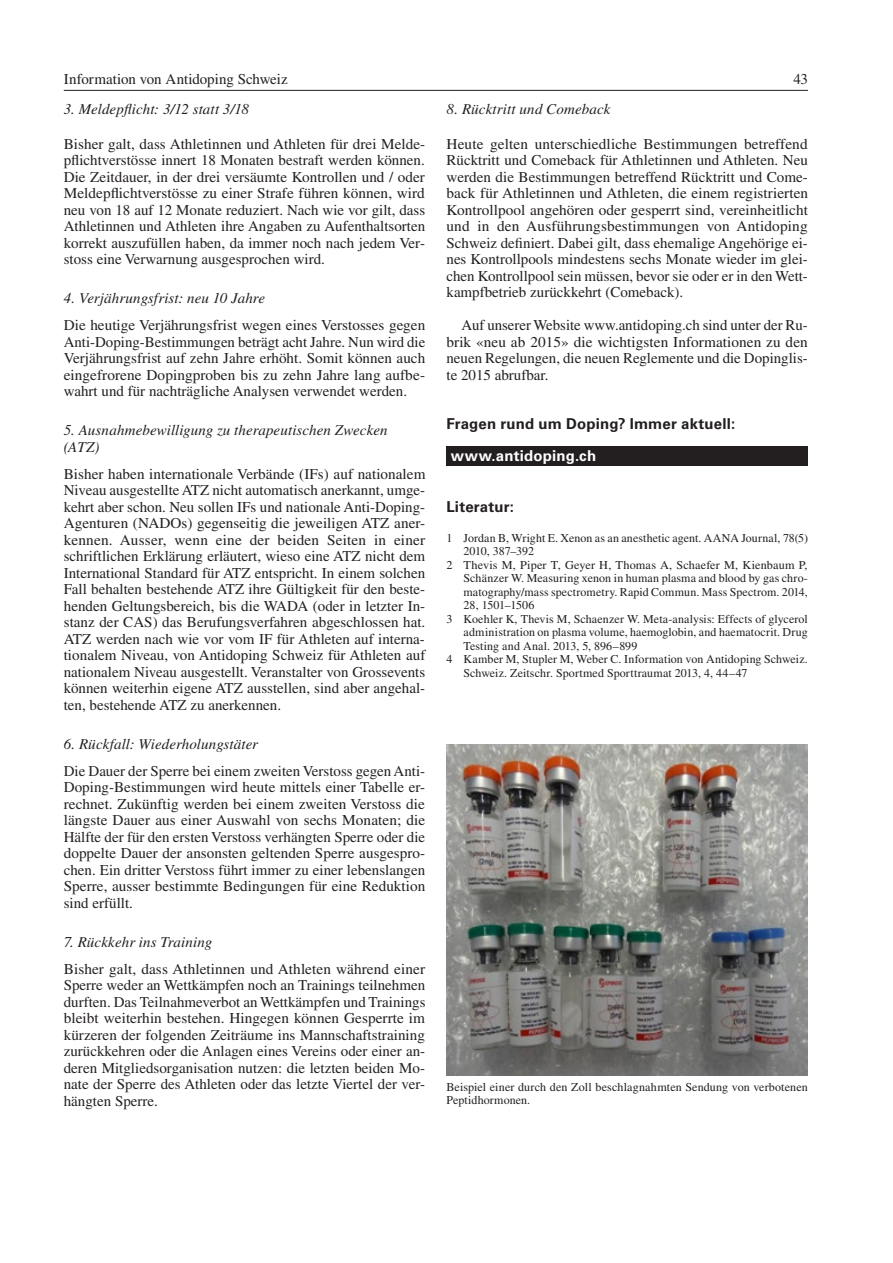
<style>
.page{position:relative;width:893px;height:1263px;background:#fff}
.page>*{position:absolute;margin:0;border:0;box-sizing:border-box;transform-origin:0 0}
.t1{font:15px/16.5px "Times LT Std";color:#231f20;text-align:justify}
.t2{font:italic 15px/16.5px "Times LT Std";letter-spacing:.005em;color:#231f20}
.t3{font:700 15px "Univers LT Std";letter-spacing:.01em;color:#231f20}
.t4{font:700 15px "Univers LT Std";letter-spacing:.015em;color:#fff}
.t5{font:12px/13.5px "Times LT Std";letter-spacing:.005em;color:#231f20}
</style>
<div class="page">
<hr style="left:64px;top:90px;width:744px;height:1px;background:#231f20">
<div style="left:446px;top:446px;width:362px;height:19px;background:#231f20"></div>
<img style="left:446px;top:744px;width:362px;height:331px">
<p class="t1" style="left:64px;top:70px;width:225px">Information von Antidoping Schweiz</p>
<p class="t1" style="left:793px;top:70px;width:16px">43</p>
<p class="t2" style="left:64px;top:101px;width:187px">3. Meldepflicht: 3/12 statt 3/18</p>
<p class="t1" style="left:64px;top:135px;width:363px">Bisher galt, dass Athletinnen und Athleten für drei Melde&shy;pflichtverstösse innert 18 Monaten bestraft werden können.<br>Die Zeitdauer, in der drei versäumte Kontrollen und / oder Meldepflichtverstösse zu einer Strafe führen können, wird neu von 18 auf 12 Monate reduziert. Nach wie vor gilt, dass Athletinnen und Athleten ihre Angaben zu Aufenthaltsorten korrekt auszufüllen haben, da immer noch nach jedem Ver&shy;stoss eine Verwarnung ausgesprochen wird.</p>
<p class="t2" style="left:64px;top:290px;width:203px">4. Verjährungsfrist: neu 10 Jahre</p>
<p class="t1" style="left:64px;top:317px;width:363px">Die heutige Verjährungsfrist wegen eines Verstosses gegen Anti-Doping-Bestimmungen beträgt acht Jahre. Nun wird die Verjährungsfrist auf zehn Jahre erhöht. Somit können auch eingefrorene Dopingproben bis zu zehn Jahre lang aufbe&shy;wahrt und für nachträgliche Analysen verwendet werden.</p>
<p class="t2" style="left:64px;top:422px;width:326px">5. Ausnahmebewilligung zu therapeutischen Zwecken (ATZ)</p>
<p class="t1" style="left:64px;top:465px;width:363px;text-align:left">Bisher haben internationale Verbände (IFs) auf nationalem Niveau ausgestellte ATZ nicht automatisch anerkannt, umge&shy;kehrt aber schon. Neu sollen IFs und nationale Anti-Doping-Agenturen (NADOs) gegenseitig die jeweiligen ATZ aner&shy;kennen. Ausser, wenn eine der beiden Seiten in einer schriftlichen Erklärung erläutert, wieso eine ATZ nicht dem International Standard für ATZ entspricht. In einem solchen Fall behalten bestehende ATZ ihre Gültigkeit für den beste&shy;henden Geltungsbereich, bis die WADA (oder in letzter In&shy;stanz der CAS) das Berufungsverfahren abgeschlossen hat.<br>ATZ werden nach wie vor vom IF für Athleten auf interna&shy;tionalem Niveau, von Antidoping Schweiz für Athleten auf nationalem Niveau ausgestellt. Veranstalter von Grossevents können weiterhin eigene ATZ ausstellen, sind aber angehal&shy;ten, bestehende ATZ zu anerkennen.</p>
<p class="t2" style="left:64px;top:735px;width:196px">6. Rückfall: Wiederholungstäter</p>
<p class="t1" style="left:64px;top:762px;width:363px">Die Dauer der Sperre bei einem zweiten Verstoss gegen Anti-Doping-Bestimmungen wird heute mittels einer Tabelle er&shy;rechnet. Zukünftig werden bei einem zweiten Verstoss die längste Dauer aus einer Auswahl von sechs Monaten; die Hälfte der für den ersten Verstoss verhängten Sperre oder die doppelte Dauer der ansonsten geltenden Sperre ausgespro&shy;chen. Ein dritter Verstoss führt immer zu einer lebenslangen Sperre, ausser bestimmte Bedingungen für eine Reduktion sind erfüllt.</p>
<p class="t2" style="left:64px;top:933px;width:150px">7. Rückkehr ins Training</p>
<p class="t1" style="left:64px;top:960px;width:363px">Bisher galt, dass Athletinnen und Athleten während einer Sperre weder an Wettkämpfen noch an Trainings teilnehmen durften. Das Teilnahmeverbot an Wettkämpfen und Trainings bleibt weiterhin bestehen. Hingegen können Gesperrte im kürzeren der folgenden Zeiträume ins Mannschaftstraining zurückkehren oder die Anlagen eines Vereins oder einer an&shy;deren Mitgliedsorganisation nutzen: die letzten beiden Mo&shy;nate der Sperre des Athleten oder das letzte Viertel der ver&shy;hängten Sperre.</p>
<p class="t2" style="left:446px;top:101px;width:166px">8. Rücktritt und Comeback</p>
<p class="t1" style="left:446px;top:135px;width:363px">Heute gelten unterschiedliche Bestimmungen betreffend Rücktritt und Comeback für Athletinnen und Athleten. Neu werden die Bestimmungen betreffend Rücktritt und Come&shy;back für Athletinnen und Athleten, die einem registrierten Kontrollpool angehören oder gesperrt sind, vereinheitlicht und in den Ausführungsbestimmungen von Antidoping Schweiz definiert. Dabei gilt, dass ehemalige Angehörige ei&shy;nes Kontrollpools mindestens sechs Monate wieder im glei&shy;chen Kontrollpool sein müssen, bevor sie oder er in den Wett&shy;kampfbetrieb zurückkehrt (Comeback).</p>
<p class="t1" style="left:446px;top:317px;width:363px;text-indent:15px">Auf unserer Website www.antidoping.ch sind unter der Ru&shy;brik «neu ab 2015» die wichtigsten Informationen zu den neuen Regelungen, die neuen Reglemente und die Dopinglis&shy;te 2015 abrufbar.</p>
<p class="t3" style="left:446px;top:415px;width:290px">Fragen rund um Doping? Immer aktuell:</p>
<p class="t4" style="left:451px;top:447px;width:147px">www.antidoping.ch</p>
<p class="t3" style="left:446px;top:497px;width:69px">Literatur:</p>
<p class="t5" style="left:446px;top:531px;width:363px">1 Jordan B, Wright E. Xenon as an anesthetic agent. AANA Journal, 78(5)</p>
<p class="t5" style="left:463px;top:544px;width:72px">2010, 387–392</p>
<p class="t5" style="left:446px;top:558px;width:363px">2 Thevis M, Piper T, Geyer H, Thomas A, Schaefer M, Kienbaum P,</p>
<p class="t5" style="left:463px;top:571px;width:346px">Schänzer W. Measuring xenon in human plasma and blood by gas chro-</p>
<p class="t5" style="left:463px;top:585px;width:346px">matography/mass spectrometry. Rapid Commun. Mass Spectrom. 2014,</p>
<p class="t5" style="left:463px;top:598px;width:73px">28, 1501–1506</p>
<p class="t5" style="left:446px;top:612px;width:363px">3 Koehler K, Thevis M, Schaenzer W. Meta-analysis: Effects of glycerol</p>
<p class="t5" style="left:463px;top:625px;width:346px">administration on plasma volume, haemoglobin, and haematocrit. Drug</p>
<p class="t5" style="left:463px;top:639px;width:175px">Testing and Anal. 2013, 5, 896–899</p>
<p class="t5" style="left:446px;top:652px;width:363px">4 Kamber M, Stupler M, Weber C. Information von Antidoping Schweiz.</p>
<p class="t5" style="left:463px;top:666px;width:285px">Schweiz. Zeitschr. Sportmed Sporttraumat 2013, 4, 44–47</p>
<p class="t5" style="left:446px;top:1080px;width:363px">Beispiel einer durch den Zoll beschlagnahmten Sendung von verbotenen<br>Peptidhormonen.</p>
</div>
